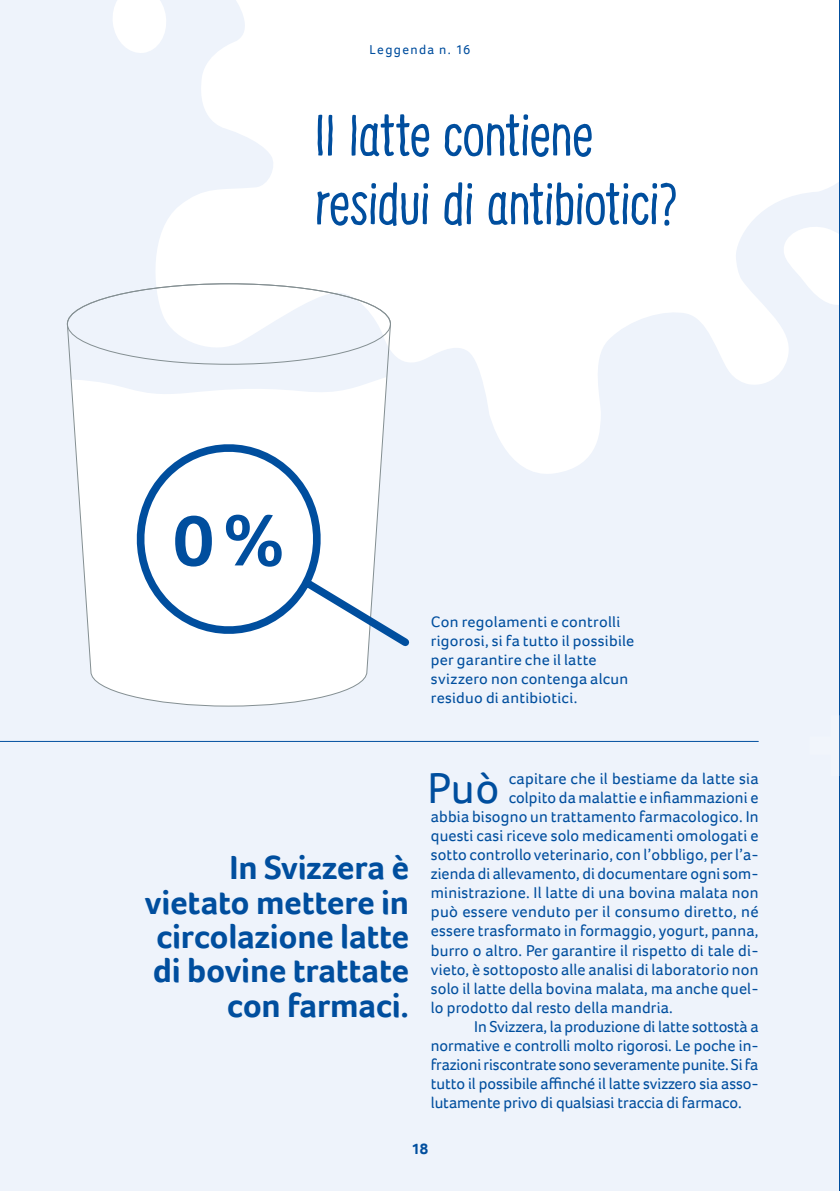
<style>
.page{position:relative;width:840px;height:1191px;background:#fff}
.page>*{position:absolute;margin:0;border:0;box-sizing:border-box;transform-origin:0 0}
.t1{font:700 74.2px "Foco";color:#004e9e}
.t2{font:condensed 57.2px/68.8px "Supernettcn";letter-spacing:-.02em;color:#004e9e}
.t3{font:44.6px "Foco";color:#004e9e}
.t4{font:700 34.4px/34.4px "Foco";letter-spacing:-.01em;color:#004e9e;text-align:right}
.t5{font:16.2px "Foco";letter-spacing:.01em;color:#004e9e}
.t6{font:16.2px "Foco";letter-spacing:-.01em;color:#004e9e}
.t7{font:15.6px/19px "Foco";letter-spacing:.015em;color:#004e9e;scale:1.04 1}
.t8{font:700 15.6px "Foco";color:#004e9e}
.t9{font:13.4px "Foco";letter-spacing:.1em;color:#004e9e}
</style>
<div class="page">
<div style="left:0;top:0;width:839px;height:1191px;background:#eef3fb"></div>
<svg style="left:113px;top:0;width:726px;height:474px;fill:#fff"></svg>
<hr style="left:0;top:741px;width:758px;height:1px;background:#004e9e">
<svg style="left:66px;top:283px;width:325px;height:424px"></svg>
<svg style="left:121px;top:428px;width:294px;height:225px;background:#e8eff6"></svg>
<p class="t9" style="left:369px;top:41px;width:102px">Leggenda n. 16</p>
<p class="t2" style="left:314px;top:99px;width:365px">Il latte contiene residui di antibiotici?</p>
<p class="t1" style="left:173px;top:491px;width:113px">0 %</p>
<p class="t7" style="left:430px;top:612px;width:197px">Con regolamenti e controlli rigorosi, si fa tutto il possibile per garantire che il latte svizzero non contenga alcun residuo di antibiotici.</p>
<p class="t4" style="left:145px;top:850px;width:266px">In Svizzera è vietato mettere in circolazione latte di bovine trattate con farmaci.</p>
<p class="t3" style="left:427px;top:758px;width:73px">Può</p>
<p class="t5" style="left:508px;top:767px;width:251px">capitare che il bestiame da latte sia</p>
<p class="t5" style="left:508px;top:786px;width:251px">colpito da malattie e infiammazioni e</p>
<p class="t5" style="left:430px;top:805px;width:329px">abbia bisogno un trattamento farmacologico. In</p>
<p class="t5" style="left:430px;top:824px;width:329px">questi casi riceve solo medicamenti omologati e</p>
<p class="t5" style="left:430px;top:844px;width:329px">sotto controllo veterinario, con l’obbligo, per l’a-</p>
<p class="t5" style="left:430px;top:863px;width:329px">zienda di allevamento, di documentare ogni som-</p>
<p class="t5" style="left:430px;top:882px;width:329px">ministrazione. Il latte di una bovina malata non</p>
<p class="t5" style="left:430px;top:901px;width:329px">può essere venduto per il consumo diretto, né</p>
<p class="t5" style="left:430px;top:920px;width:329px">essere trasformato in formaggio, yogurt, panna,</p>
<p class="t5" style="left:430px;top:939px;width:329px">burro o altro. Per garantire il rispetto di tale di-</p>
<p class="t5" style="left:430px;top:958px;width:329px">vieto, è sottoposto alle analisi di laboratorio non</p>
<p class="t5" style="left:430px;top:977px;width:329px">solo il latte della bovina malata, ma anche quel-</p>
<p class="t5" style="left:430px;top:996px;width:243px">lo prodotto dal resto della mandria.</p>
<p class="t5" style="left:474px;top:1015px;width:286px">In Svizzera, la produzione di latte sottostà a</p>
<p class="t5" style="left:430px;top:1034px;width:329px">normative e controlli molto rigorosi. Le poche in-</p>
<p class="t6" style="left:430px;top:1054px;width:329px">frazioni riscontrate sono severamente punite. Si fa</p>
<p class="t5" style="left:430px;top:1073px;width:329px">tutto il possibile affinché il latte svizzero sia asso-</p>
<p class="t5" style="left:430px;top:1092px;width:312px">lutamente privo di qualsiasi traccia di farmaco.</p>
<p class="t8" style="left:411px;top:1138px;width:19px">18</p>
</div>
